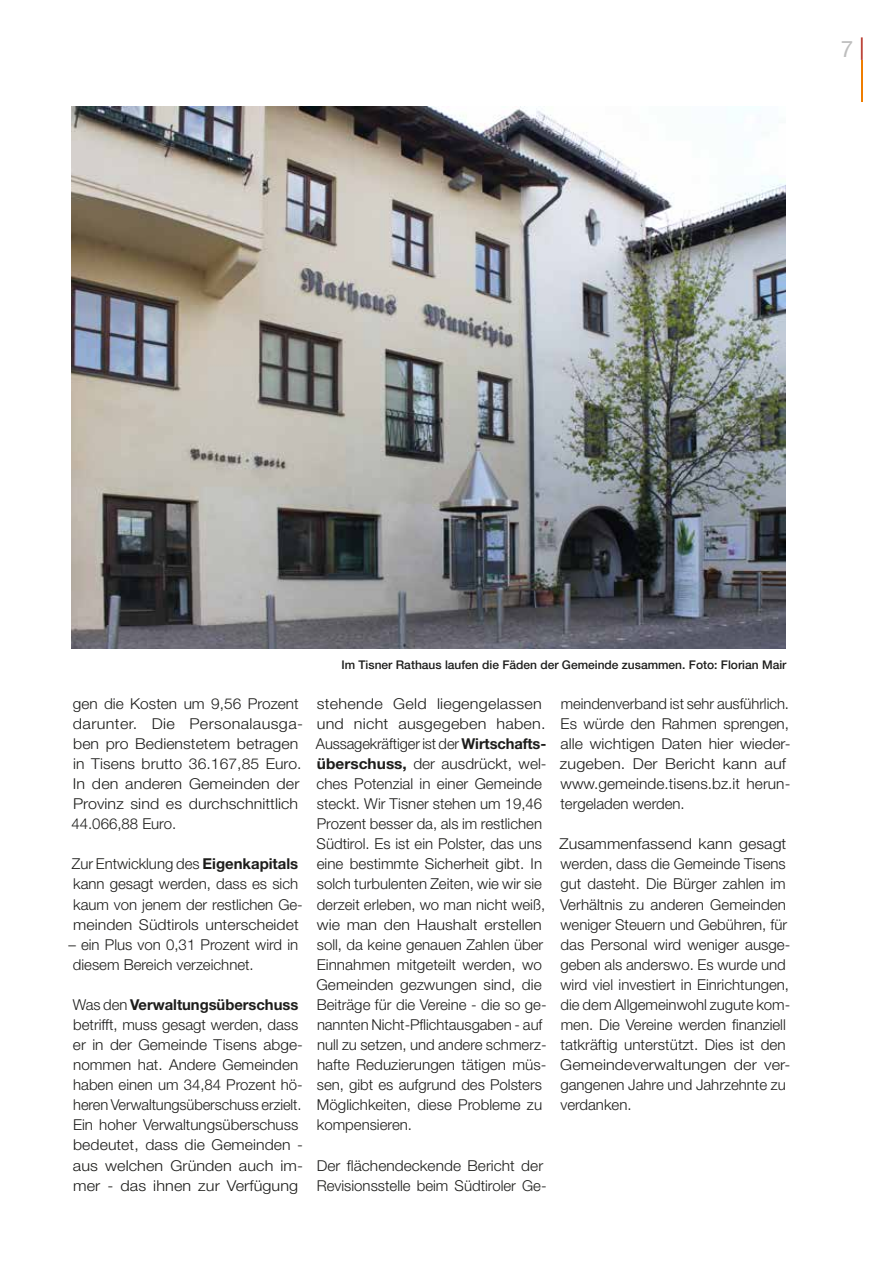
<style>
.page{position:relative;width:893px;height:1263px;background:#fff}
.page>*{position:absolute;margin:0;border:0;box-sizing:border-box;transform-origin:0 0}
.t1{font:22.5px "Helvetica Neue";color:#bebebe}
.t2{font:300 15px/20.1px "Helvetica Neue";color:#1d1d1b}
.t3{font:300 15px/20.1px "Helvetica Neue";color:#1d1d1b;scale:1.08 1}
.t4{font:300 15px/20.1px "Helvetica Neue";color:#1d1d1b;scale:1.07 1}
.t5{font:500 12px "Helvetica Neue";color:#1d1d1b}
.s1{color:#b12417}
.s2{font-weight:700}
</style>
<div class="page">
<img style="left:71px;top:106px;width:715px;height:542px">
<hr style="left:861px;top:60px;width:2px;height:42px;background:#ef7d00">
<h1 class="t1" style="left:841px;top:35px;width:25px">7 <span class="s1">|</span></h1>
<p class="t2" style="left:71px;top:693px;width:233px">gen die Kosten um 9,56 Prozent darunter. Die Personalausga&shy;ben pro Bedienstetem betragen in Tisens brutto 36.167,85 Euro.<br>In den anderen Gemeinden der<br>Provinz sind es durchschnittlich<br>44.066,88 Euro.</p>
<p class="t2" style="left:72px;top:854px;width:232px">Zur Entwicklung des <span class="s2">Eigenkapitals </span>kann gesagt werden, dass es sich kaum von jenem der restlichen Ge&shy;meinden Südtirols unterscheidet</p>
<p class="t2" style="left:73px;top:934px;width:227px;text-indent:-5px">– ein Plus von 0,31 Prozent wird in diesem Bereich verzeichnet.</p>
<p class="t2" style="left:73px;top:994px;width:232px">Was den <span class="s2">Verwaltungsüberschuss </span>betrifft, muss gesagt werden, dass er in der Gemeinde Tisens abge&shy;nommen hat. Andere Gemeinden haben einen um 34,84 Prozent hö&shy;heren Verwaltungsüberschuss erzielt.<br>Ein hoher Verwaltungsüberschuss bedeutet, dass die Gemeinden - aus welchen Gründen auch im&shy;mer - das ihnen zur Verfügung</p>
<p class="t5" style="left:341px;top:657px;width:447px">Im Tisner Rathaus laufen die Fäden der Gemeinde zusammen. Foto: Florian Mair</p>
<p class="t3" style="left:316px;top:693px;width:215px">stehende Geld liegengelassen und nicht ausgegeben haben.<br>Aussagekräftiger ist der <span class="s2">Wirtschafts&shy;überschuss,</span> der ausdrückt, wel&shy;ches Potenzial in einer Gemeinde steckt. Wir Tisner stehen um 19,46<br>Prozent besser da, als im restlichen Südtirol. Es ist ein Polster, das uns eine bestimmte Sicherheit gibt. In solch turbulenten Zeiten, wie wir sie derzeit erleben, wo man nicht weiß, wie man den Haushalt erstellen soll, da keine genauen Zahlen über Einnahmen mitgeteilt werden, wo Gemeinden gezwungen sind, die Beiträge für die Vereine - die so ge&shy;nannten Nicht-Pflichtausgaben - auf null zu setzen, und andere schmerz&shy;hafte Reduzierungen tätigen müs&shy;sen, gibt es aufgrund des Polsters Möglichkeiten, diese Probleme zu kompensieren.</p>
<p class="t2" style="left:317px;top:1155px;width:231px">Der flächendeckende Bericht der<br>Revisionsstelle beim Südtiroler Ge-</p>
<p class="t2" style="left:560px;top:693px;width:232px">meindenverband ist sehr ausführlich.<br>Es würde den Rahmen sprengen, alle wichtigen Daten hier wieder&shy;zugeben. Der Bericht kann auf www.gemeinde.tisens.bz.it herun&shy;tergeladen werden.</p>
<p class="t4" style="left:559px;top:833px;width:218px">Zusammenfassend kann gesagt werden, dass die Gemeinde Tisens gut dasteht. Die Bürger zahlen im<br>Verhältnis zu anderen Gemeinden weniger Steuern und Gebühren, für das Personal wird weniger ausge&shy;geben als anderswo. Es wurde und wird viel investiert in Einrichtungen, die dem Allgemeinwohl zugute kom&shy;men. Die Vereine werden finanziell tatkräftig unterstützt. Dies ist den<br>Gemeindeverwaltungen der ver&shy;gangenen Jahre und Jahrzehnte zu verdanken.</p>
</div>
